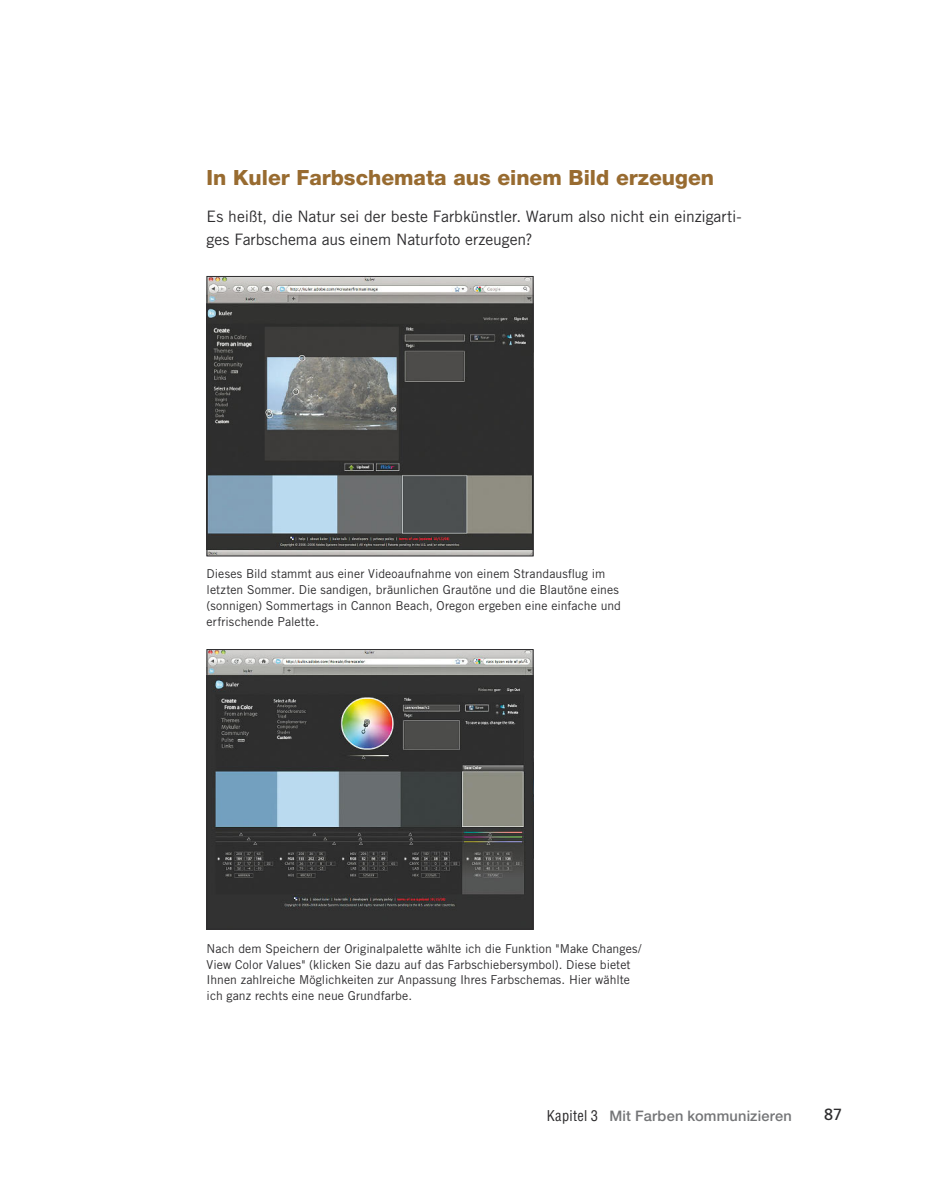
<style>
.page{position:relative;width:943px;height:1191px;background:#fff}
.page>*{position:absolute;margin:0;border:0;box-sizing:border-box;transform-origin:0 0}
.t1{font:800 21px "Helvetica Neue LT Std";color:#986b30}
.t2{font:16.1px "Frutiger LT Std";color:#2d2c2e}
.t3{font:15.75px/22.8px "Trade Gothic LT Std";letter-spacing:-.005em;color:#2d2c2e}
.t4{font:500 14.53px "Helvetica Neue LT Std";letter-spacing:.015em;color:#747577}
.t5{font:12.25px/15.8px "Trade Gothic LT Std";letter-spacing:.005em;color:#2d2c2e}
.s1{font-family:"Helvetica LT";font-weight:400;font-stretch:condensed;color:#2d2c2e}
</style>
<div class="page">
<img style="left:209px;top:278px;width:322px;height:276px">
<div style="left:207px;top:276px;width:326px;height:280px;border:1px solid #2d2c2e"></div>
<img style="left:209px;top:651px;width:322px;height:276px">
<div style="left:207px;top:649px;width:326px;height:280px;border:1px solid #2d2c2e"></div>
<h1 class="t1" style="left:206px;top:165px;width:509px">In Kuler Farbschemata aus einem Bild erzeugen</h1>
<p class="t3" style="left:206px;top:205px;width:536px">Es heißt, die Natur sei der beste Farbkünstler. Warum also nicht ein einzigarti&shy;ges Farbschema aus einem Naturfoto erzeugen?</p>
<p class="t5" style="left:206px;top:566px;width:416px">Dieses Bild stammt aus einer Videoaufnahme von einem Strandausflug im letzten Sommer. Die sandigen, bräunlichen Grautöne und die Blautöne eines (sonnigen) Sommertags in Cannon Beach, Oregon ergeben eine einfache und erfrischende Palette.</p>
<p class="t5" style="left:206px;top:940px;width:436px">Nach dem Speichern der Originalpalette wählte ich die Funktion "Make Changes/ View Color Values" (klicken Sie dazu auf das Farbschiebersymbol). Diese bietet Ihnen zahlreiche Möglichkeiten zur Anpassung Ihres Farbschemas. Hier wählte ich ganz rechts eine neue Grundfarbe.</p>
<p class="t4" style="left:546px;top:1106px;width:246px"><span class="s1">Kapitel 3</span> Mit Farben kommunizieren</p>
<h2 class="t2" style="left:824px;top:1105px;width:20px">87</h2>
</div>
